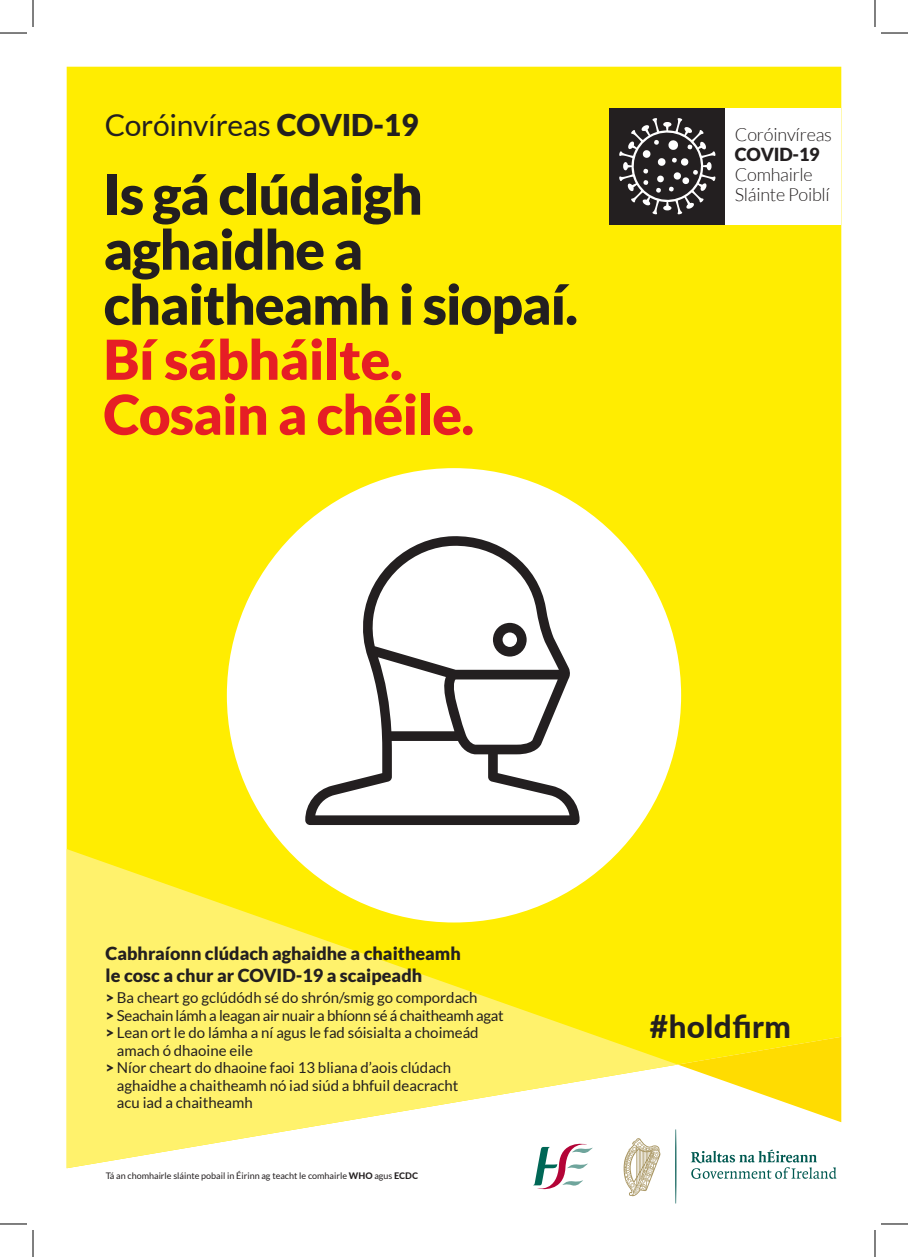
<style>
.page{position:relative;width:908px;height:1257px;background:#fff}
.page>*{position:absolute;margin:0;border:0;box-sizing:border-box;transform-origin:0 0}
.t1{font:900 55px/55px "Lato";letter-spacing:-.02em;color:#231f20}
.t2{font:900 55px/55px "Lato";letter-spacing:-.015em;color:#e61e25}
.t3{font:800 31.4px "Lato";letter-spacing:.015em;color:#231f20}
.t4{font:30px "Lato";letter-spacing:-.01em;color:#231f20}
.t5{font:900 18px/22px "Lato";color:#231f20}
.t6{font:300 18px/20px "Lato";letter-spacing:-.015em;color:#231f20}
.t7{font:15px "Lato";color:#231f20}
.t8{font:15px "Lato";letter-spacing:-.02em;color:#231f20}
.t9{font:9px "Lato";color:#231f20}
.s1{font-weight:900}
.s2{font-weight:800}
</style>
<div class="page">
<div style="left:67px;top:67px;width:774px;height:1096px;background:#ffed01"></div>
<svg style="left:67px;top:849px;width:611px;height:319px;fill:#fff26c"></svg>
<svg style="left:678px;top:1036px;width:163px;height:86px"></svg>
<svg style="left:533px;top:1140px;width:60px;height:50px"></svg>
<svg style="left:691px;top:1149px;width:145px;height:30px"></svg>
<svg style="left:675px;top:1129px;width:1px;height:74px"></svg>
<svg style="left:623px;top:1138px;width:37px;height:58px"></svg>
<div style="left:227px;top:468px;width:454px;height:454px;background:#fff;border-radius:50%"></div>
<svg style="left:305px;top:536px;width:275px;height:289px"></svg>
<div style="left:609px;top:108px;width:116px;height:116px;background:#231f20"></div>
<div style="left:725px;top:108px;width:116px;height:116px;background:#fff"></div>
<svg style="left:619px;top:118px;width:96px;height:96px"></svg>
<svg style="left:0;top:33px;width:27px;height:1px"></svg>
<svg style="left:881px;top:33px;width:27px;height:1px"></svg>
<svg style="left:0;top:1223px;width:27px;height:1px"></svg>
<svg style="left:881px;top:1223px;width:27px;height:1px"></svg>
<svg style="left:33px;top:0;width:1px;height:27px"></svg>
<svg style="left:33px;top:1230px;width:1px;height:27px"></svg>
<svg style="left:875px;top:0;width:1px;height:27px"></svg>
<svg style="left:875px;top:1230px;width:1px;height:27px"></svg>
<h3 class="t4" style="left:105px;top:109px;width:315px">Coróinvíreas <span class="s1">COVID-19</span></h3>
<h1 class="t1" style="left:103px;top:166px;width:476px">Is gá clúdaigh aghaidhe a chaitheamh i siopaí.</h1>
<h1 class="t2" style="left:103px;top:331px;width:372px">Bí sábháilte.<br>Cosain a chéile.</h1>
<p class="t6" style="left:735px;top:125px;width:99px">Coróinvíreas</p>
<p class="t5" style="left:735px;top:143px;width:86px">COVID-19</p>
<p class="t6" style="left:735px;top:165px;width:97px">Comhairle<br>Sláinte Poiblí</p>
<p class="t5" style="left:106px;top:942px;width:357px">Cabhraíonn clúdach aghaidhe a chaitheamh le cosc a chur ar COVID-19 a scaipeadh</p>
<p class="t7" style="left:106px;top:989px;width:373px"><span class="s1">&gt;</span> Ba cheart go gclúdódh sé do shrón/smig go compordach</p>
<p class="t8" style="left:106px;top:1006px;width:400px"><span class="s1">&gt;</span> Seachain lámh a leagan air nuair a bhíonn sé á chaitheamh agat</p>
<p class="t7" style="left:106px;top:1024px;width:375px"><span class="s1">&gt;</span> Lean ort le do lámha a ní agus le fad sóisialta a choimeád</p>
<p class="t7" style="left:117px;top:1041px;width:138px">amach ó dhaoine eile</p>
<p class="t7" style="left:106px;top:1059px;width:347px"><span class="s1">&gt;</span> Níor cheart do dhaoine faoi 13 bliana d’aois clúdach</p>
<p class="t7" style="left:117px;top:1076px;width:343px">aghaidhe a chaitheamh nó iad siúd a bhfuil deacracht</p>
<p class="t7" style="left:117px;top:1094px;width:137px">acu iad a chaitheamh</p>
<p class="t9" style="left:106px;top:1170px;width:314px">Tá an chomhairle sláinte pobail in Éirinn ag teacht le comhairle <span class="s2">WHO</span> agus <span class="s2">ECDC</span></p>
<h2 class="t3" style="left:650px;top:1003px;width:142px">#holdfirm</h2>
</div>
